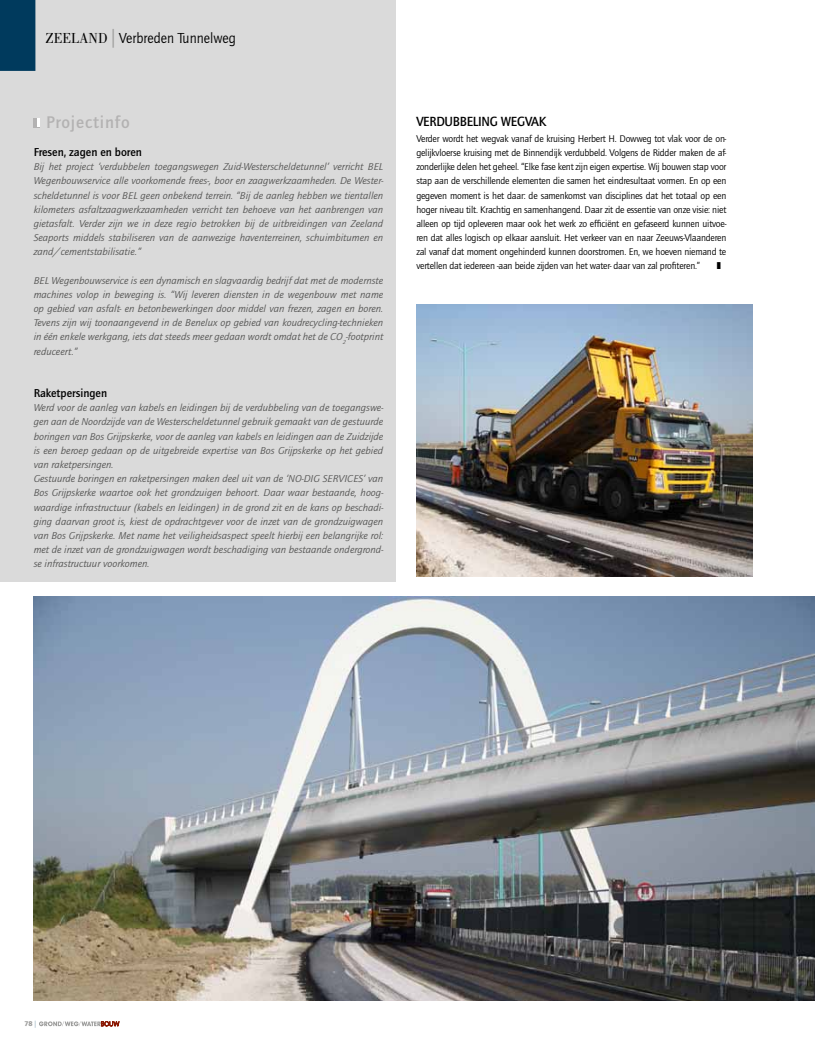
<style>
.page{position:relative;width:815px;height:1053px;background:#fff}
.page>*{position:absolute;margin:0;border:0;box-sizing:border-box;transform-origin:0 0}
.t1{font:500 17.5px "Quay Sans ITC Std";color:#b3b2b2}
.t2{font:15px "Quay Sans ITC Std";color:#000;scale:.95 1}
.t3{font:500 13.75px "Quay Sans ITC Std";letter-spacing:-.02em;color:#000;scale:.95 1}
.t4{font:500 11.88px "Quay Sans ITC Std";color:#000}
.t5{font:italic 10.25px/14.1px "Quay Sans ITC Std";color:#575756;text-align:justify;scale:1.05 1}
.t6{font:10px/14.1px "Quay Sans ITC Std";letter-spacing:-.02em;color:#000;text-align:justify}
.t7{font:900 7.12px "Quay Sans ITC Std";color:#9d9d9c}
.s1{font-family:"Bodoni Std"}
.s2{font-size:18.75px;color:#9d9d9c}
.s3{font-weight:400;color:#89a4b6}
</style>
<div class="page">
<svg style="left:39px;top:1021px;width:80px;height:5px"></svg>
<div style="left:0;top:0;width:396px;height:581px;background:#dadada"></div>
<div style="left:0;top:0;width:35px;height:71px;background:#003a5d"></div>
<img style="left:34px;top:596px;width:781px;height:404px">
<div style="left:34px;top:118px;width:6px;height:10px;background:#b3b2b2"></div>
<svg style="left:37px;top:119px;width:2px;height:8px"></svg>
<img style="left:416px;top:304px;width:337px;height:272px">
<h2 class="t2" style="left:46px;top:29px;width:201px"><span class="s1">ZEELAND</span> <span class="s2">|</span> Verbreden Tunnelweg</h2>
<h1 class="t1" style="left:46px;top:112px;width:85px">Projectinfo</h1>
<p class="t4" style="left:34px;top:145px;width:110px">Fresen, zagen en boren</p>
<p class="t5" style="left:34px;top:160px;width:335px">Bij het project ‘verdubbelen toegangswegen Zuid-Westerscheldetunnel’ verricht BEL Wegenbouwservice alle voorkomende frees-, boor en zaagwerkzaamheden. De Wester&shy;scheldetunnel is voor BEL geen onbekend terrein. “Bij de aanleg hebben we tientallen kilometers asfaltzaagwerkzaamheden verricht ten behoeve van het aanbrengen van gietasfalt. Verder zijn we in deze regio betrokken bij de uitbreidingen van Zeeland Seaports middels stabiliseren van de aanwezige haventerreinen, schuimbitumen en zand/cementstabilisatie.”</p>
<p class="t5" style="left:34px;top:273px;width:334px">BEL Wegenbouwservice is een dynamisch en slagvaardig bedrijf dat met de modernste machines volop in beweging is. “Wij leveren diensten in de wegenbouw met name op gebied van asfalt- en betonbewerkingen door middel van frezen, zagen en boren.<br>Tevens zijn wij toonaangevend in de Benelux op gebied van koudrecycling-technieken in één enkele werkgang, iets dat steeds meer gedaan wordt omdat het de CO<sub>2</sub>-footprint reduceert.”</p>
<p class="t4" style="left:34px;top:386px;width:75px">Raketpersingen</p>
<p class="t5" style="left:34px;top:401px;width:335px;text-align:left">Werd voor de aanleg van kabels en leidingen bij de verdubbeling van de toegangswe&shy;gen aan de Noordzijde van de Westerscheldetunnel gebruik gemaakt van de gestuurde boringen van Bos Grijpskerke, voor de aanleg van kabels en leidingen aan de Zuidzijde is een beroep gedaan op de uitgebreide expertise van Bos Grijpskerke op het gebied van raketpersingen.<br>Gestuurde boringen en raketpersingen maken deel uit van de ‘NO-DIG SERVICES’ van Bos Grijpskerke waartoe ook het grondzuigen behoort. Daar waar bestaande, hoog&shy;waardige infrastructuur (kabels en leidingen) in de grond zit en de kans op beschadi&shy;ging daarvan groot is, kiest de opdrachtgever voor de inzet van de grondzuigwagen van Bos Grijpskerke. Met name het veiligheidsaspect speelt hierbij een belangrijke rol: met de inzet van de grondzuigwagen wordt beschadiging van bestaande ondergrond&shy;se infrastructuur voorkomen.</p>
<h3 class="t3" style="left:416px;top:114px;width:138px">Verdubbeling wegvak</h3>
<p class="t6" style="left:416px;top:131px;width:312px">Verder wordt het wegvak vanaf de kruising Herbert H. Dowweg tot vlak voor de on&shy;gelijkvloerse kruising met de Binnendijk verdubbeld. Volgens de Ridder maken de af&shy;zonderlijke delen het geheel. “Elke fase kent zijn eigen expertise. Wij bouwen stap voor stap aan de verschillende elementen die samen het eindresultaat vormen. En op een gegeven moment is het daar: de samenkomst van disciplines dat het totaal op een hoger niveau tilt. Krachtig en samenhangend. Daar zit de essentie van onze visie: niet alleen op tijd opleveren maar ook het werk zo efficiënt en gefaseerd kunnen uitvoe&shy;ren dat alles logisch op elkaar aansluit. Het verkeer van en naar Zeeuws-Vlaanderen zal vanaf dat moment ongehinderd kunnen doorstromen. En, we hoeven niemand te vertellen dat iedereen -aan beide zijden van het water- daar van zal profiteren.”</p>
<p class="t7" style="left:25px;top:1019px;width:13px">78 <span class="s3">|</span></p>
</div>
